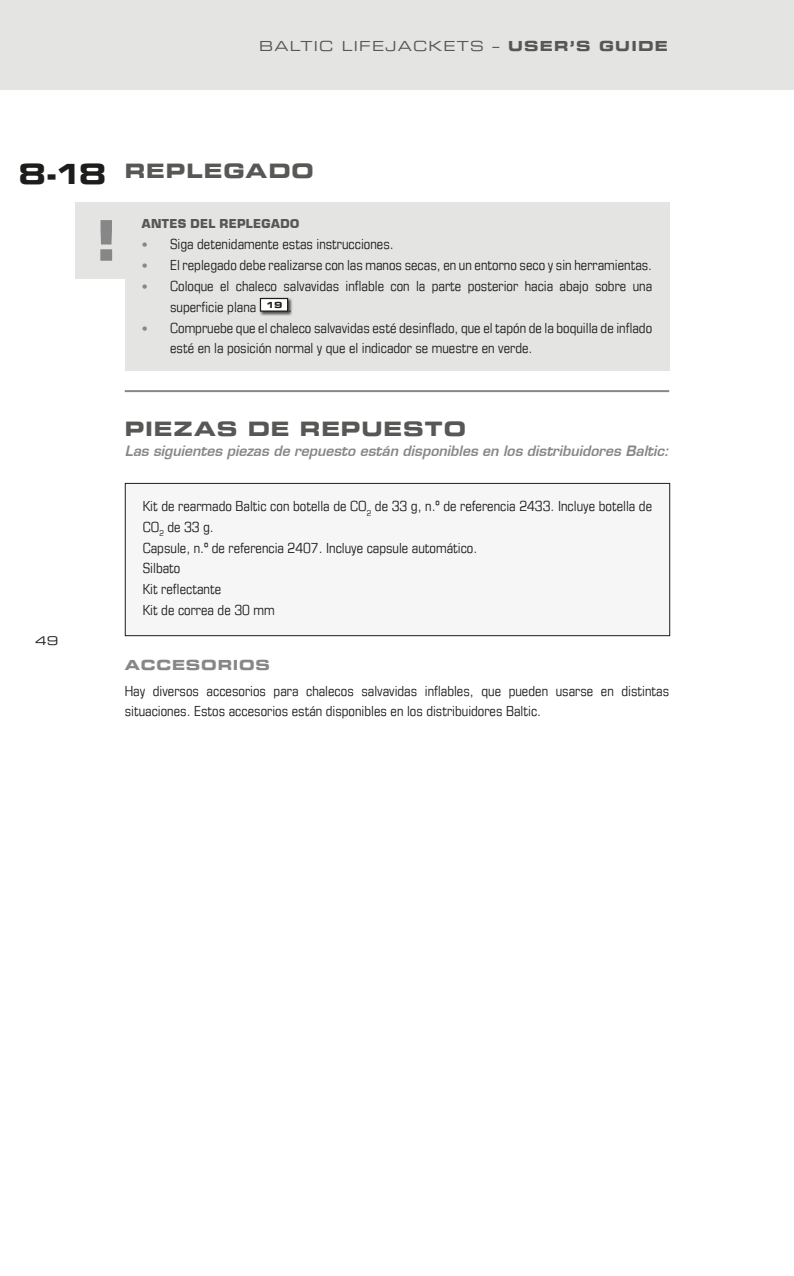
<style>
.page{position:relative;width:794px;height:1276px;background:#fff}
.page>*{position:absolute;margin:0;border:0;box-sizing:border-box;transform-origin:0 0}
.Rubrik_5p_PRO{font:28px "Eurostile LT Bold Extended Two";color:#1d1d1b}
.Rubbe_SuperStor{font:20px "Eurostile LT Bold Extended Two";letter-spacing:.045em;color:#575756}
.Indrag_Bullets{font:condensed 14px/20.8px "Eurostile LT";color:#1d1d1b}
.Brödtext{font:condensed 14px/20.8px "Eurostile LT";color:#1d1d1b}
.Rubbe_SuperStor-2{font:italic 600 14px "Eurostile LT";color:#878787}
.Ingress{font:14px "Eurostile LT Extended Two";letter-spacing:.09em;color:#575756}
.Rubbe_SuperStor-3{font:14px "Eurostile LT Bold Extended Two";letter-spacing:.055em;color:#878787}
.Rubbe_Mindre{font:700 12px "Eurostile LT";letter-spacing:.03em;color:#575756}
.t1{font:12px "Eurostile LT Extended Two";color:#1d1d1b}
.t2{font:8.4px "Eurostile LT Bold Extended Two";color:#1d1d1b}
.s1{font-family:"Eurostile LT Bold Extended Two"}
.s2{font-size:12px;color:#878787}
</style>
<div class="page">
<div style="left:0;top:0;width:794px;height:89px;background:#e4e4e3"></div>
<hr style="left:125px;top:390px;width:544px;height:2px;background:#878787">
<div style="left:125px;top:202px;width:544px;height:169px;background:#e4e4e3"></div>
<div style="left:259px;top:297px;width:34px;height:19px;background:#1d1d1b;opacity:.75"></div>
<div style="left:260px;top:298px;width:28px;height:13px;background:#fff"></div>
<div style="left:260px;top:298px;width:28px;height:14px;border:1px solid #1d1d1b"></div>
<div style="left:125px;top:483px;width:544px;height:152px;background:#f6f6f6"></div>
<div style="left:125px;top:483px;width:545px;height:153px;border:1px solid #1d1d1b"></div>
<div style="left:75px;top:202px;width:50px;height:77px;background:#e4e4e3"></div>
<svg style="left:100px;top:220px;width:12px;height:41px"></svg>
<p class="Ingress" style="left:259px;top:37px;width:410px">BALTIC LIFEJACKETS – <span class="s1">USER’S GUIDE</span></p>
<p class="Rubrik_5p_PRO" style="left:18px;top:154px;width:89px">8-18</p>
<p class="Rubbe_SuperStor" style="left:125px;top:157px;width:191px">REPLEGADO</p>
<p class="Rubbe_Mindre" style="left:142px;top:217px;width:159px">ANTES DEL REPLEGADO</p>
<p class="Indrag_Bullets" style="left:142px;top:234px;width:253px"><span class="s2">•</span> Siga detenidamente estas instrucciones.</p>
<p class="Indrag_Bullets" style="left:142px;top:254px;width:512px"><span class="s2">•</span> El replegado debe realizarse con las manos secas, en un entorno seco y sin herramientas.</p>
<p class="Indrag_Bullets" style="left:170px;top:275px;width:483px;text-indent:-28px"><span class="s2">•</span> Coloque el chaleco salvavidas inflable con la parte posterior hacia abajo sobre una superficie plana</p>
<p class="t2" style="left:266px;top:299px;width:18px">19</p>
<p class="Indrag_Bullets" style="left:288px;top:296px;width:5px">.</p>
<p class="Indrag_Bullets" style="left:170px;top:317px;width:483px;text-indent:-28px"><span class="s2">•</span> Compruebe que el chaleco salvavidas esté desinflado, que el tapón de la boquilla de inflado esté en la posición normal y que el indicador se muestre en verde.</p>
<p class="t1" style="left:35px;top:632px;width:25px">49</p>
<p class="Rubbe_SuperStor" style="left:125px;top:414px;width:343px">PIEZAS DE REPUESTO</p>
<p class="Rubbe_SuperStor-2" style="left:125px;top:442px;width:546px">Las siguientes piezas de repuesto están disponibles en los distribuidores Baltic:</p>
<p class="Brödtext" style="left:143px;top:495px;width:511px">Kit de rearmado Baltic con botella de CO<sub>2</sub> de 33 g, n.º de referencia 2433. Incluye botella de<br>CO<sub>2</sub> de 33 g.</p>
<p class="Brödtext" style="left:143px;top:537px;width:336px">Capsule, n.º de referencia 2407. Incluye capsule automático.</p>
<p class="Brödtext" style="left:143px;top:558px;width:39px">Silbato</p>
<p class="Brödtext" style="left:143px;top:579px;width:80px">Kit reflectante</p>
<p class="Brödtext" style="left:143px;top:599px;width:133px">Kit de correa de 30 mm</p>
<p class="Rubbe_SuperStor-3" style="left:125px;top:655px;width:147px">ACCESORIOS</p>
<p class="Brödtext" style="left:125px;top:680px;width:546px;line-height:20px">Hay diversos accesorios para chalecos salvavidas inflables, que pueden usarse en distintas situaciones. Estos accesorios están disponibles en los distribuidores Baltic.</p>
</div>
